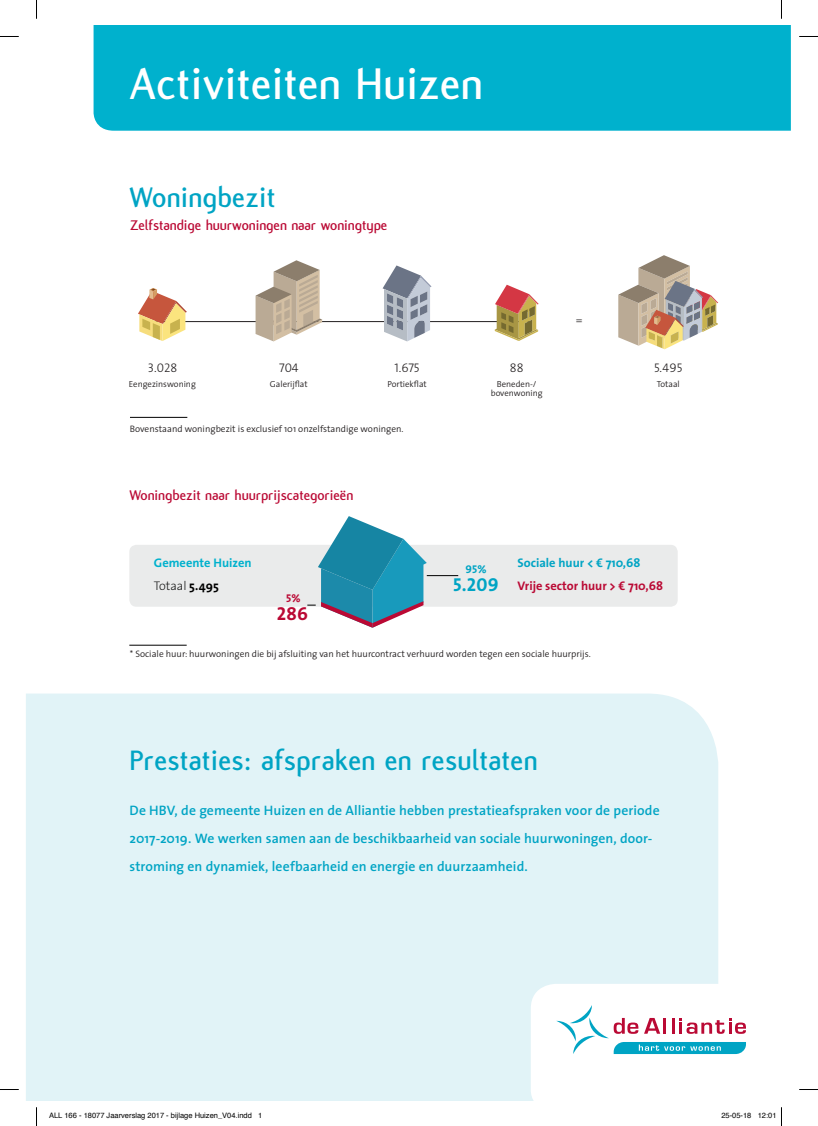
<style>
.page{position:relative;width:818px;height:1126px;background:#fff}
.page>*{position:absolute;margin:0;border:0;box-sizing:border-box;transform-origin:0 0}
.t1{font:700 47.5px "Flux";letter-spacing:.01em;color:#fff}
.t2{font:700 30px "Flux";letter-spacing:.01em;color:#00a4c4}
.t3{font:18.75px "The Sans Bold Caps";color:#00a4c4}
.t4{font:18.75px "The Sans Bold Caps";color:#ba0934}
.t5{font:700 15px "Flux";color:#ba0934}
.t6{font:600 13.75px/28.1px "The Sans";letter-spacing:.005em;color:#00a4c4}
.t7{font:700 12.5px/22.5px "The Sans";color:#00b1cd}
.t8{font:700 12.5px "The Sans";color:#ba0934}
.t9{font:12.5px "The Sans Light Caps";color:#231f20}
.t10{font:700 12.5px "The Sans";color:#00a4c4}
.t11{font:11.25px "The Sans Bold Caps";color:#00a4c4}
.t12{font:11.25px "The Sans Bold Caps";color:#ba0934}
.t13{font:300 9.38px "The Sans";color:#231f20}
.t14{font:300 8.75px/8.8px "The Sans";color:#231f20;text-align:center}
.t15{font:7.5px "Helvetica";color:#000}
.s1{font-weight:200;color:#000}
.s2{color:#000}
</style>
<div class="page">
<div style="left:26px;top:693px;width:691px;height:406px;background:#e1f3f7"></div>
<hr style="left:155px;top:321px;width:373px;height:1px;background:#231f20">
<svg style="left:618px;top:255px;width:99px;height:94px"></svg>
<div style="left:93px;top:26px;width:697px;height:105px;background:#00b1cd"></div>
<svg style="left:138px;top:288px;width:49px;height:53px"></svg>
<svg style="left:255px;top:260px;width:67px;height:81px"></svg>
<svg style="left:382px;top:265px;width:49px;height:76px"></svg>
<svg style="left:494px;top:285px;width:44px;height:56px"></svg>
<hr style="left:130px;top:417px;width:57px;height:1px;background:#000">
<svg style="left:530px;top:983px;width:216px;height:116px"></svg>
<div style="left:129px;top:544px;width:548px;height:62px;background:#e5e6e6;border-radius:7px"></div>
<hr style="left:129px;top:644px;width:57px;height:1px;background:#000">
<hr style="left:426px;top:575px;width:32px;height:1px;background:#000">
<svg style="left:307px;top:516px;width:119px;height:111px"></svg>
<svg style="left:0;top:36px;width:19px;height:1px"></svg>
<svg style="left:799px;top:36px;width:18px;height:1px"></svg>
<svg style="left:0;top:1089px;width:19px;height:1px"></svg>
<svg style="left:799px;top:1089px;width:18px;height:1px"></svg>
<svg style="left:36px;top:0;width:1px;height:19px"></svg>
<svg style="left:36px;top:1107px;width:1px;height:18px"></svg>
<h1 class="t1" style="left:129px;top:57px;width:354px">Activiteiten Huizen</h1>
<h2 class="t2" style="left:129px;top:181px;width:147px">Woningbezit</h2>
<p class="t5" style="left:130px;top:216px;width:259px">Zelfstandige huurwoningen naar woningtype</p>
<p class="t9" style="left:148px;top:357px;width:31px">3.028</p>
<p class="t9" style="left:279px;top:357px;width:21px">704</p>
<p class="t9" style="left:394px;top:357px;width:27px">1.675</p>
<p class="t9" style="left:509px;top:357px;width:15px">88</p>
<p class="t9" style="left:575px;top:309px;width:9px">=</p>
<p class="t9" style="left:653px;top:357px;width:30px">5.495</p>
<p class="t14" style="left:129px;top:379px;width:68px">Eengezinswoning</p>
<p class="t14" style="left:270px;top:379px;width:39px">Galerijflat</p>
<p class="t14" style="left:387px;top:379px;width:41px">Portiekflat</p>
<p class="t14" style="left:656px;top:379px;width:25px">Totaal</p>
<p class="t14" style="left:490px;top:379px;width:53px">Beneden-/ bovenwoning</p>
<p class="t13" style="left:130px;top:421px;width:275px">Bovenstaand woningbezit is exclusief 101 onzelfstandige woningen.</p>
<p class="t5" style="left:129px;top:486px;width:225px">Woningbezit naar huurprijscategorieën</p>
<p class="t7" style="left:154px;top:551px;width:99px">Gemeente Huizen<br><span class="s1">Totaal</span> <span class="s2">5.495</span></p>
<p class="t10" style="left:517px;top:552px;width:124px">Sociale huur &lt; € 710,68</p>
<p class="t11" style="left:465px;top:560px;width:23px">95%</p>
<h3 class="t3" style="left:453px;top:568px;width:47px">5.209</h3>
<p class="t8" style="left:517px;top:575px;width:147px">Vrije sector huur &gt; € 710,68</p>
<p class="t12" style="left:286px;top:589px;width:16px">5%</p>
<h3 class="t4" style="left:277px;top:597px;width:32px">286</h3>
<p class="t13" style="left:130px;top:646px;width:462px">* Sociale huur: huurwoningen die bij afsluiting van het huurcontract verhuurd worden tegen een sociale huurprijs.</p>
<h2 class="t2" style="left:129px;top:743px;width:409px">Prestaties: afspraken en resultaten</h2>
<p class="t6" style="left:129px;top:795px;width:531px">De HBV, de gemeente Huizen en de Alliantie hebben prestatieafspraken voor de periode<br>2017-2019. We werken samen aan de beschikbaarheid van sociale huurwoningen, door&shy;stroming en dynamiek, leefbaarheid en energie en duurzaamheid.</p>
<p class="t15" style="left:49px;top:1109px;width:215px">ALL 166 - 18077 Jaarverslag 2017 - bijlage Huizen_V04.indd 1</p>
<p class="t15" style="left:721px;top:1109px;width:57px">25-05-18 12:01</p>
</div>
